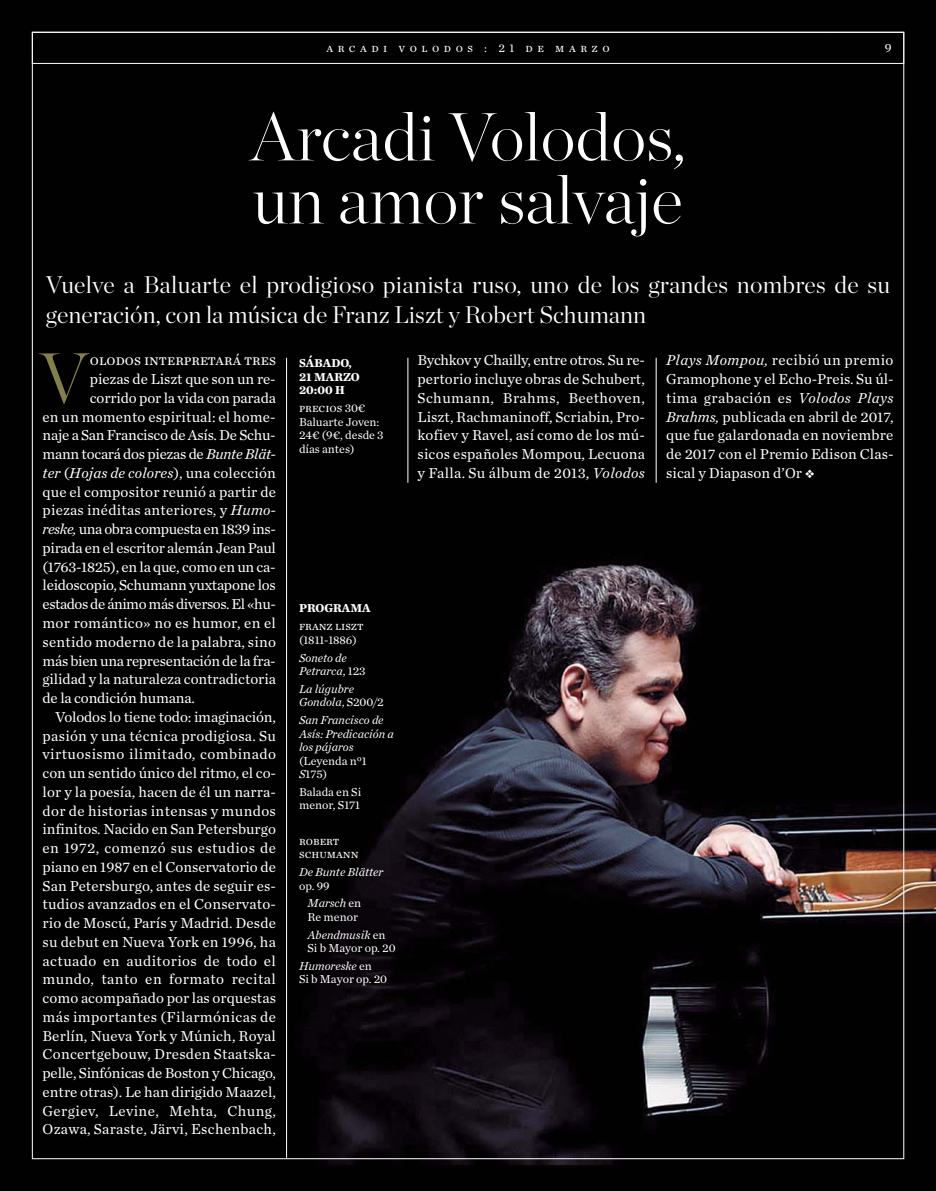
<style>
.page{position:relative;width:936px;height:1191px;background:#fff}
.page>*{position:absolute;margin:0;border:0;box-sizing:border-box;transform-origin:0 0}
.t1{font:300 69.9px "Chronicle Display";color:#827e4e}
.t2{font:200 67.5px/63px "Chronicle Display";color:#fff}
.t3{font:300 24px/30px "Chronicle Display";color:#fff}
.t4{font:15px/18.8px "Chronicle Text G1";letter-spacing:.01em;color:#fff;text-align:justify}
.t5{font:15px "Chronicle Text G1";letter-spacing:-.015em;color:#fff}
.t6{font:15px "Chronicle Text G1";letter-spacing:.03em;color:#fff}
.t7{font:15px "Chronicle Text G1";letter-spacing:-.01em;color:#fff}
.t8{font:15px "Chronicle Text G1";letter-spacing:-.03em;color:#fff}
.t9{font:italic 15px "Chronicle Text G1";letter-spacing:.01em;color:#fff}
.t10{font:15px "Chronicle Text G1";letter-spacing:-.02em;color:#fff}
.t11{font:15px "Chronicle Text G1 Roman SC";color:#fff}
.t12{font:12.75px "Chronicle Text G1";color:#fff}
.t13{font:12px/13.5px "Chronicle Text G1";color:#fff}
.t14{font:italic 12px/13.5px "Chronicle Text G1";color:#fff}
.t15{font:12px/13.5px "Chronicle Text G1 Roman SC";color:#fff}
.t16{font:700 12px/13.5px "Chronicle Text G1";color:#fff}
.t17{font:12px "Chronicle Text G1 Roman SC";letter-spacing:.375em;color:#fff}
.s1{font-style:italic}
.s2{font-style:normal}
.s3{font-family:"Chronicle Text G1"}
</style>
<div class="page">
<img style="left:0;top:0;width:935px;height:1191px">
<div style="left:32px;top:32px;width:872px;height:32px;border:1px solid #fff"></div>
<hr style="left:286px;top:358px;width:1px;height:799px;background:#fff">
<hr style="left:655px;top:358px;width:1px;height:125px;background:#fff">
<hr style="left:407px;top:358px;width:1px;height:125px;background:#fff">
<p class="t17" style="left:326px;top:41px;width:285px">arcadi volodos : 21 de marzo</p>
<p class="t12" style="left:884px;top:44px;width:8px">9</p>
<h2 class="t2" style="left:250px;top:106px;width:437px">Arcadi Volodos, un amor salvaje</h2>
<h3 class="t3" style="left:46px;top:272px;width:846px">Vuelve a Baluarte el prodigioso pianista ruso, uno de los grandes nombres de su generación, con la música de Franz Liszt y Robert Schumann</h3>
<h1 class="t1" style="left:40px;top:352px;width:50px">V</h1>
<p class="t11" style="left:90px;top:351px;width:187px">olodos interpretará tres</p>
<p class="t4" style="left:90px;top:371px;width:187px">piezas de Liszt que son un re-</p>
<p class="t7" style="left:90px;top:392px;width:187px">corrido por la vida con parada</p>
<p class="t4" style="left:43px;top:408px;width:235px">en un momento espiritual: el home-</p>
<p class="t5" style="left:43px;top:430px;width:235px">naje a San Francisco de Asís. De Schu-</p>
<p class="t5" style="left:43px;top:449px;width:235px">mann tocará dos piezas de <span class="s1">Bunte Blät-</span></p>
<p class="t9" style="left:43px;top:467px;width:235px">ter <span class="s2">(</span>Hojas de colores<span class="s2">), una colección</span></p>
<p class="t4" style="left:43px;top:483px;width:235px">que el compositor reunió a partir de</p>
<p class="t4" style="left:43px;top:502px;width:235px">piezas inéditas anteriores, y <span class="s1">Humo-</span></p>
<p class="t8" style="left:43px;top:524px;width:235px"><span class="s1">reske,</span> una obra compuesta en 1839 ins-</p>
<p class="t5" style="left:43px;top:542px;width:235px">pirada en el escritor alemán Jean Paul</p>
<p class="t5" style="left:43px;top:561px;width:235px">(1763-1825), en la que, como en un ca-</p>
<p class="t5" style="left:43px;top:580px;width:235px">leidoscopio, Schumann yuxtapone los</p>
<p class="t8" style="left:43px;top:599px;width:235px">estados de ánimo más diversos. El «hu-</p>
<p class="t4" style="left:43px;top:615px;width:235px">mor romántico» no es humor, en el</p>
<p class="t4" style="left:43px;top:633px;width:235px">sentido moderno de la palabra, sino</p>
<p class="t10" style="left:43px;top:655px;width:235px">más bien una representación de la fra-</p>
<p class="t4" style="left:43px;top:671px;width:235px">gilidad y la naturaleza contradictoria</p>
<p class="t7" style="left:43px;top:692px;width:154px">de la condición humana.</p>
<p class="t7" style="left:55px;top:711px;width:222px">Volodos lo tiene todo: imaginación,</p>
<p class="t4" style="left:43px;top:727px;width:235px">pasión y una técnica prodigiosa. Su</p>
<p class="t6" style="left:43px;top:749px;width:235px">virtuosismo ilimitado, combinado</p>
<p class="t4" style="left:43px;top:765px;width:235px">con un sentido único del ritmo, el co-</p>
<p class="t4" style="left:43px;top:783px;width:235px">lor y la poesía, hacen de él un narra-</p>
<p class="t4" style="left:43px;top:802px;width:235px">dor de historias intensas y mundos</p>
<p class="t4" style="left:43px;top:821px;width:235px">infinitos. Nacido en San Petersburgo</p>
<p class="t6" style="left:43px;top:842px;width:235px">en 1972, comenzó sus estudios de</p>
<p class="t4" style="left:43px;top:858px;width:235px">piano en 1987 en el Conservatorio de</p>
<p class="t4" style="left:43px;top:877px;width:235px">San Petersburgo, antes de seguir es-</p>
<p class="t4" style="left:43px;top:896px;width:235px">tudios avanzados en el Conservato-</p>
<p class="t4" style="left:43px;top:915px;width:235px">rio de Moscú, París y Madrid. Desde</p>
<p class="t4" style="left:43px;top:933px;width:235px">su debut en Nueva York en 1996, ha</p>
<p class="t6" style="left:43px;top:955px;width:235px">actuado en auditorios de todo el</p>
<p class="t6" style="left:43px;top:974px;width:235px">mundo, tanto en formato recital</p>
<p class="t4" style="left:43px;top:990px;width:235px">como acompañado por las orquestas</p>
<p class="t4" style="left:43px;top:1008px;width:235px">más importantes (Filarmónicas de</p>
<p class="t4" style="left:43px;top:1027px;width:235px">Berlín, Nueva York y Múnich, Royal</p>
<p class="t4" style="left:43px;top:1046px;width:235px">Concertgebouw, Dresden Staatska-</p>
<p class="t5" style="left:43px;top:1067px;width:235px">pelle, Sinfónicas de Boston y Chicago,</p>
<p class="t4" style="left:43px;top:1083px;width:235px">entre otras). Le han dirigido Maazel,</p>
<p class="t6" style="left:43px;top:1105px;width:235px">Gergiev, Levine, Mehta, Chung,</p>
<p class="t4" style="left:43px;top:1121px;width:235px">Ozawa, Saraste, Järvi, Eschenbach,</p>
<p class="t16" style="left:299px;top:356px;width:62px">SÁBADO,<br>21 MARZO<br>20:00 H</p>
<p class="t15" style="left:299px;top:401px;width:68px">precios <span class="s3">30€</span></p>
<p class="t13" style="left:299px;top:416px;width:86px">Baluarte Joven:<br>24€ (9€, desde 3 días antes)</p>
<p class="t4" style="left:417px;top:352px;width:229px">Bychkov y Chailly, entre otros. Su re&shy;pertorio incluye obras de Schubert, Schumann, Brahms, Beethoven, Liszt, Rachmaninoff, Scriabin, Pro&shy;kofiev y Ravel, así como de los mú&shy;sicos españoles Mompou, Lecuona y Falla. Su álbum de 2013, <span class="s1">Volodos</span></p>
<p class="t4" style="left:666px;top:352px;width:229px"><span class="s1">Plays Mompou,</span> recibió un premio Gramophone y el Echo-Preis. Su úl&shy;tima grabación es <span class="s1">Volodos Plays Brahms,</span> publicada en abril de 2017, que fue galardonada en noviembre de 2017 con el Premio Edison Clas&shy;sical y Diapason d’Or ❖</p>
<p class="t16" style="left:299px;top:601px;width:73px">PROGRAMA</p>
<p class="t15" style="left:299px;top:619px;width:66px">franz liszt (1811-1886)</p>
<p class="t14" style="left:299px;top:652px;width:68px">Soneto de<br>Petrarca<span class="s2">, 123</span></p>
<p class="t14" style="left:299px;top:683px;width:86px">La lúgubre<br>Gondola<span class="s2">, S200/2</span></p>
<p class="t14" style="left:299px;top:714px;width:96px">San Francisco de<br>Asís: Predicación a los pájaros</p>
<p class="t13" style="left:299px;top:755px;width:69px">(Leyenda nº1<br><span class="s1">S</span>175)</p>
<p class="t13" style="left:299px;top:786px;width:64px">Balada en Si menor, S171</p>
<p class="t15" style="left:299px;top:834px;width:61px">robert schumann</p>
<p class="t14" style="left:299px;top:866px;width:86px">De Bunte Blätter</p>
<p class="t13" style="left:307px;top:877px;width:55px;line-height:17.7px;text-indent:-9px">op. 99<br><span class="s1">Marsch</span> en</p>
<p class="t14" style="left:307px;top:909px;width:79px;line-height:17.7px"><span class="s2">Re menor<br></span>Abendmusik <span class="s2">en</span></p>
<p class="t13" style="left:299px;top:940px;width:98px;line-height:17.7px;text-indent:9px">Si b Mayor op. 20<br><span class="s1">Humoreske</span> en</p>
<p class="t13" style="left:299px;top:973px;width:90px">Si b Mayor op. 20</p>
</div>
